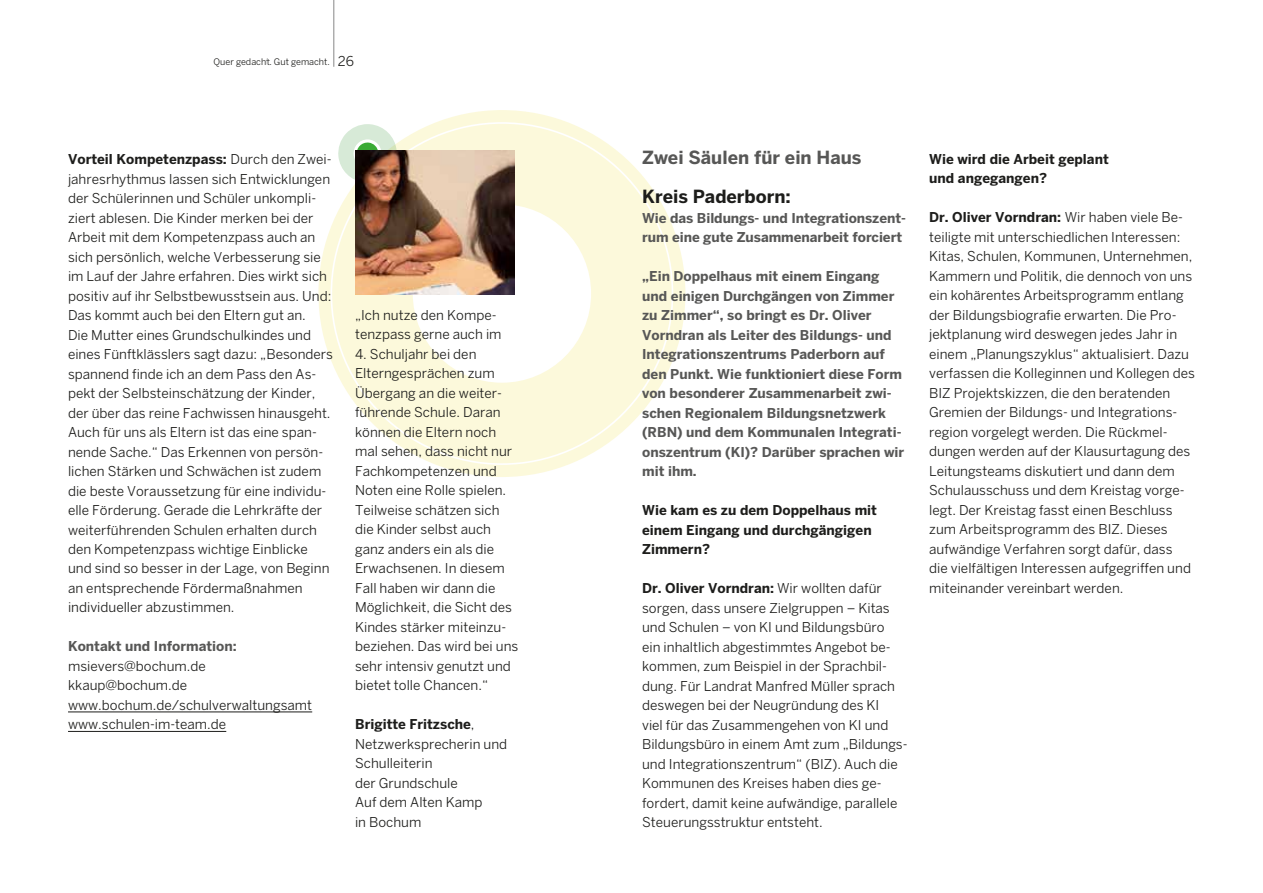
<style>
.page{position:relative;width:1263px;height:893px;background:#fff}
.page>*{position:absolute;margin:0;border:0;box-sizing:border-box;transform-origin:0 0}
.t1{font:700 18px "Benton Sans";color:#575756}
.t2{font:700 18px "Benton Sans";color:#1d1d1b}
.t3{font:13.5px/19.5px "Benton Sans";color:#1d1d1b}
.t4{font:700 13.5px/19.5px "Benton Sans";color:#575756}
.t5{font:700 13.5px/19.5px "Benton Sans";color:#1d1d1b}
.t6{font:9px "Benton Sans";color:#1d1d1b}
.s1{font-size:13.5px}
.s2{font-weight:700}
</style>
<div class="page">
<hr style="left:333px;top:0;width:1px;height:67px;background:#878787">
<svg style="left:318px;top:110px;width:367px;height:367px;fill:#fcf9db"></svg>
<svg style="left:338px;top:124px;width:59px;height:59px"></svg>
<hr style="left:68px;top:712px;width:244px;height:1px;background:#1d1d1b">
<hr style="left:68px;top:731px;width:158px;height:1px;background:#1d1d1b">
<img style="left:355px;top:150px;width:159px;height:145px">
<p class="t6" style="left:214px;top:56px;width:142px">Quer gedacht. Gut gemacht. <span class="s1">26</span></p>
<p class="t3" style="left:68px;top:149px;width:266px"><span class="s2">Vorteil Kompetenzpass:</span> Durch den Zwei&shy;jahresrhythmus lassen sich Entwicklungen der Schülerinnen und Schüler unkompli&shy;ziert ablesen. Die Kinder merken bei der Arbeit mit dem Kompetenzpass auch an sich persönlich, welche Verbesserung sie im Lauf der Jahre erfahren. Dies wirkt sich positiv auf ihr Selbstbewusstsein aus. Und:<br>Das kommt auch bei den Eltern gut an.<br>Die Mutter eines Grundschulkindes und eines Fünftklässlers sagt dazu: „Besonders spannend finde ich an dem Pass den As&shy;pekt der Selbsteinschätzung der Kinder, der über das reine Fachwissen hinausgeht.<br>Auch für uns als Eltern ist das eine span&shy;nende Sache.“ Das Erkennen von persön&shy;lichen Stärken und Schwächen ist zudem die beste Voraussetzung für eine individu&shy;elle Förderung. Gerade die Lehrkräfte der weiterführenden Schulen erhalten durch den Kompetenzpass wichtige Einblicke und sind so besser in der Lage, von Beginn an entsprechende Fördermaßnahmen individueller abzustimmen.</p>
<p class="t4" style="left:68px;top:637px;width:170px">Kontakt und Information:</p>
<p class="t3" style="left:68px;top:656px;width:246px">msievers@bochum.de kkaup@bochum.de www.bochum.de/schulverwaltungsamt www.schulen-im-team.de</p>
<p class="t3" style="left:355px;top:305px;width:148px">„Ich nutze den Kompe&shy;tenzpass gerne auch im</p>
<p class="t3" style="left:355px;top:344px;width:165px">4. Schuljahr bei den<br>Elterngesprächen zum<br>Übergang an die weiter&shy;führende Schule. Daran können die Eltern noch mal sehen, dass nicht nur<br>Fachkompetenzen und<br>Noten eine Rolle spielen.<br>Teilweise schätzen sich die Kinder selbst auch ganz anders ein als die<br>Erwachsenen. In diesem<br>Fall haben wir dann die<br>Möglichkeit, die Sicht des<br>Kindes stärker miteinzu&shy;beziehen. Das wird bei uns sehr intensiv genutzt und bietet tolle Chancen.“</p>
<p class="t3" style="left:355px;top:714px;width:154px"><span class="s2">Brigitte Fritzsche</span>,<br>Netzwerksprecherin und<br>Schulleiterin<br>der Grundschule<br>Auf dem Alten Kamp<br>in Bochum</p>
<h1 class="t1" style="left:642px;top:147px;width:221px">Zwei Säulen für ein Haus</h1>
<h1 class="t2" style="left:642px;top:186px;width:150px">Kreis Paderborn:</h1>
<p class="t4" style="left:642px;top:208px;width:265px">Wie das Bildungs- und Integrationszent&shy;rum eine gute Zusammenarbeit forciert</p>
<p class="t4" style="left:642px;top:266px;width:264px">„Ein Doppelhaus mit einem Eingang und einigen Durchgängen von Zimmer zu Zimmer“, so bringt es Dr. Oliver Vorndran als Leiter des Bildungs- und Integrationszentrums Paderborn auf den Punkt. Wie funktioniert diese Form von besonderer Zusammenarbeit zwi&shy;schen Regionalem Bildungsnetzwerk (RBN) und dem Kommunalen Integrati&shy;onszentrum (KI)? Darüber sprachen wir mit ihm.</p>
<p class="t5" style="left:642px;top:500px;width:236px">Wie kam es zu dem Doppelhaus mit einem Eingang und durchgängigen<br>Zimmern?</p>
<p class="t3" style="left:642px;top:578px;width:267px"><span class="s2">Dr. Oliver Vorndran:</span> Wir wollten dafür sorgen, dass unsere Zielgruppen – Kitas und Schulen – von KI und Bildungsbüro<br>ein inhaltlich abgestimmtes Angebot be&shy;kommen, zum Beispiel in der Sprachbil&shy;dung. Für Landrat Manfred Müller sprach deswegen bei der Neugründung des KI<br>viel für das Zusammengehen von KI und Bildungsbüro in einem Amt zum „Bildungs&shy;und Integrationszentrum“ (BIZ). Auch die Kommunen des Kreises haben dies ge&shy;fordert, damit keine aufwändige, parallele Steuerungsstruktur entsteht.</p>
<p class="t5" style="left:929px;top:149px;width:181px">Wie wird die Arbeit geplant und angegangen?</p>
<p class="t3" style="left:929px;top:208px;width:267px"><span class="s2">Dr. Oliver Vorndran:</span> Wir haben viele Be&shy;teiligte mit unterschiedlichen Interessen:<br>Kitas, Schulen, Kommunen, Unternehmen, Kammern und Politik, die dennoch von uns ein kohärentes Arbeitsprogramm entlang der Bildungsbiografie erwarten. Die Pro&shy;jektplanung wird deswegen jedes Jahr in einem „Planungszyklus“ aktualisiert. Dazu verfassen die Kolleginnen und Kollegen des BIZ Projektskizzen, die den beratenden Gremien der Bildungs- und Integrations&shy;region vorgelegt werden. Die Rückmel&shy;dungen werden auf der Klausurtagung des Leitungsteams diskutiert und dann dem Schulausschuss und dem Kreistag vorge&shy;legt. Der Kreistag fasst einen Beschluss zum Arbeitsprogramm des BIZ. Dieses aufwändige Verfahren sorgt dafür, dass<br>die vielfältigen Interessen aufgegriffen und miteinander vereinbart werden.</p>
</div>
